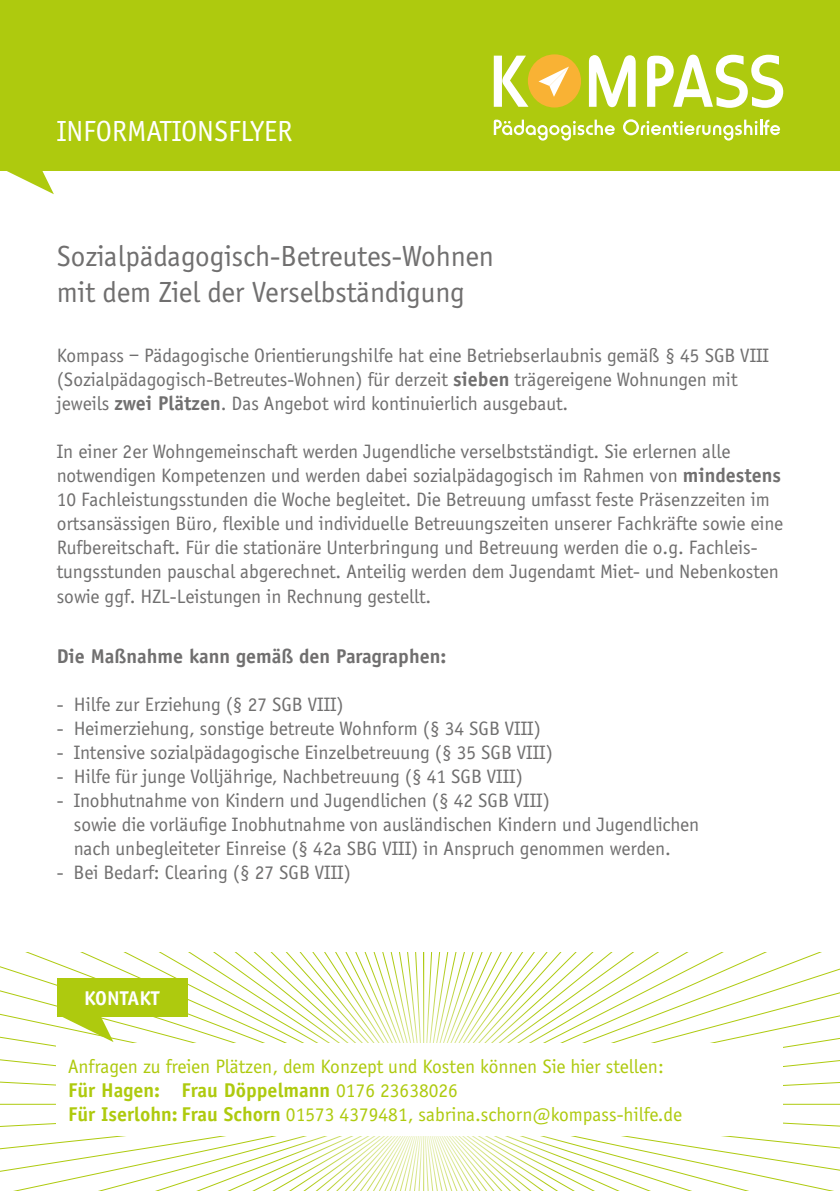
<style>
.page{position:relative;width:840px;height:1191px;background:#fff}
.page>*{position:absolute;margin:0;border:0;box-sizing:border-box;transform-origin:0 0}
.t1{font:30px/36px "Officina Sans";color:#706f6f}
.t2{font:30px "Officina Sans";color:#fff}
.t3{font:20px/24px "Officina Sans";color:#706f6f}
.t4{font:20px/24px "Officina Sans";color:#aeca0e}
.t5{font:700 20px "Officina Sans";color:#706f6f}
.t6{font:700 20px "Officina Sans";color:#fff}
.s1{font-weight:700}
</style>
<div class="page">
<svg style="left:0;top:952px;width:839px;height:239px"></svg>
<svg style="left:276px;top:957px;width:294px;height:234px"></svg>
<div style="left:0;top:0;width:839px;height:170px;background:#aeca0e"></div>
<svg style="left:493px;top:120px;width:121px;height:21px"></svg>
<svg style="left:623px;top:119px;width:156px;height:22px"></svg>
<svg style="left:493px;top:56px;width:35px;height:51px"></svg>
<svg style="left:588px;top:55px;width:47px;height:52px"></svg>
<svg style="left:647px;top:55px;width:135px;height:53px"></svg>
<div style="left:527px;top:54px;width:53px;height:54px;background:#f9b234;border-radius:50%"></div>
<svg style="left:538px;top:67px;width:30px;height:30px"></svg>
<svg style="left:0;top:170px;width:54px;height:24px"></svg>
<div style="left:57px;top:1043px;width:725px;height:92px;background:#fff"></div>
<svg style="left:57px;top:1016px;width:56px;height:26px"></svg>
<div style="left:57px;top:978px;width:130px;height:38px;background:#aeca0e"></div>
<h1 class="t2" style="left:57px;top:114px;width:237px">INFORMATIONSFLYER</h1>
<h1 class="t1" style="left:57px;top:239px;width:438px">Sozialpädagogisch-Betreutes-Wohnen mit dem Ziel der Verselbständigung</h1>
<p class="t3" style="left:57px;top:344px;width:713px">Kompass – Pädagogische Orientierungshilfe hat eine Betriebserlaubnis gemäß § 45 SGB VIII (Sozialpädagogisch-Betreutes-Wohnen) für derzeit <span class="s1">sieben</span> trägereigene Wohnungen mit jeweils <span class="s1">zwei Plätzen</span>. Das Angebot wird kontinuierlich ausgebaut.</p>
<p class="t3" style="left:57px;top:440px;width:727px">In einer 2er Wohngemeinschaft werden Jugendliche verselbstständigt. Sie erlernen alle notwendigen Kompetenzen und werden dabei sozialpädagogisch im Rahmen von <span class="s1">mindestens </span>10 Fachleistungsstunden die Woche begleitet. Die Betreuung umfasst feste Präsenzzeiten im ortsansässigen Büro, flexible und individuelle Betreuungszeiten unserer Fachkräfte sowie eine Rufbereitschaft. Für die stationäre Unterbringung und Betreuung werden die o.g. Fachleis&shy;tungsstunden pauschal abgerechnet. Anteilig werden dem Jugendamt Miet- und Nebenkosten sowie ggf. HZL-Leistungen in Rechnung gestellt.</p>
<p class="t5" style="left:57px;top:643px;width:391px">Die Maßnahme kann gemäß den Paragraphen:</p>
<p class="t3" style="left:57px;top:692px;width:288px">- Hilfe zur Erziehung (§ 27 SGB VIII)</p>
<p class="t3" style="left:57px;top:716px;width:485px">- Heimerziehung, sonstige betreute Wohnform (§ 34 SGB VIII)</p>
<p class="t3" style="left:57px;top:740px;width:497px">- Intensive sozialpädagogische Einzelbetreuung (§ 35 SGB VIII)</p>
<p class="t3" style="left:57px;top:764px;width:467px">- Hilfe für junge Volljährige, Nachbetreuung (§ 41 SGB VIII)</p>
<p class="t3" style="left:74px;top:788px;width:626px;text-indent:-17px">- Inobhutnahme von Kindern und Jugendlichen (§ 42 SGB VIII)<br>sowie die vorläufige Inobhutnahme von ausländischen Kindern und Jugendlichen nach unbegleiteter Einreise (§ 42a SBG VIII) in Anspruch genommen werden.</p>
<p class="t3" style="left:57px;top:860px;width:295px">- Bei Bedarf: Clearing (§ 27 SGB VIII)</p>
<p class="t6" style="left:84px;top:986px;width:77px">KONTAKT</p>
<p class="t4" style="left:68px;top:1054px;width:615px">Anfragen zu freien Plätzen, dem Konzept und Kosten können Sie hier stellen:<br><span class="s1">Für Hagen: Frau Döppelmann</span> 0176 23638026<br><span class="s1">Für Iserlohn: Frau Schorn</span> 01573 4379481, sabrina.schorn@kompass-hilfe.de</p>
</div>
